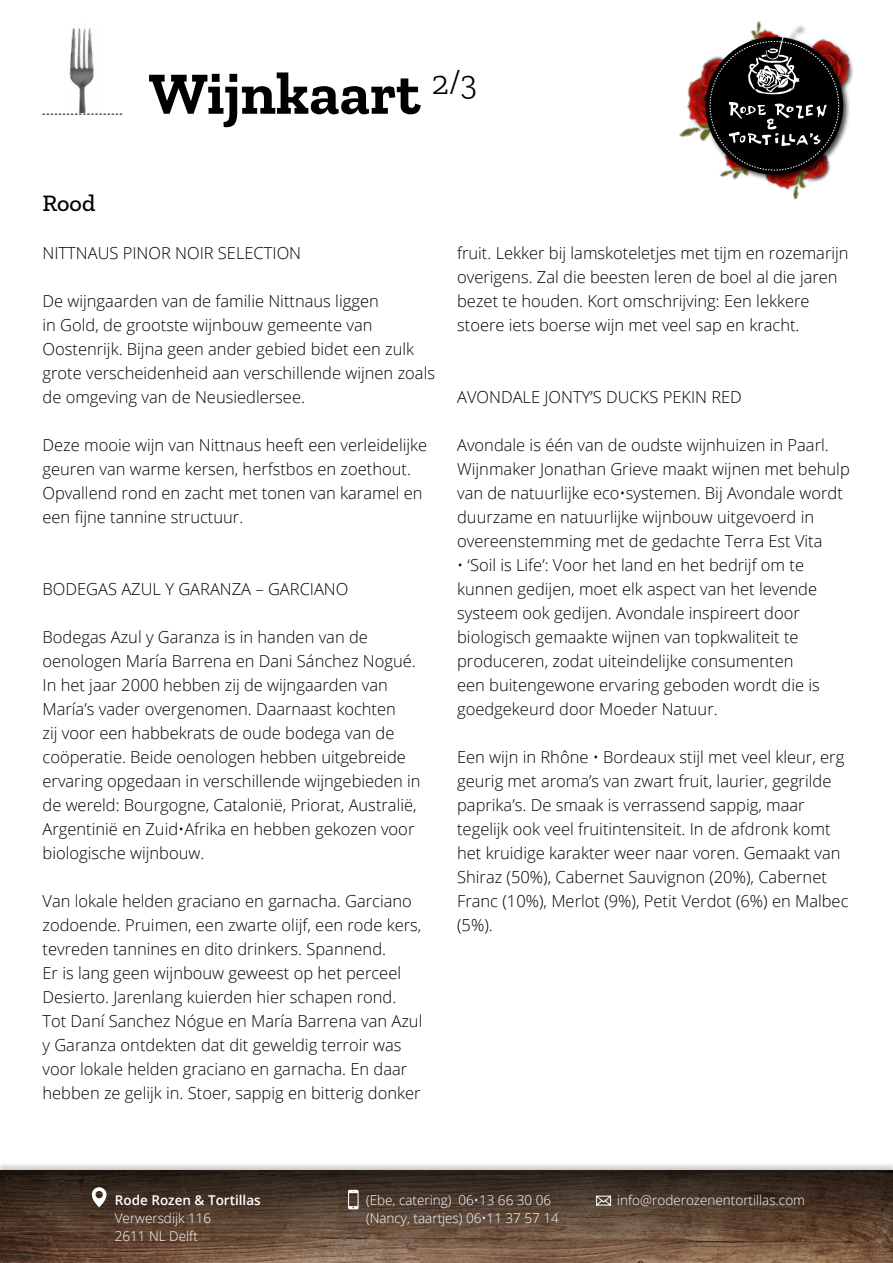
<style>
.page{position:relative;width:893px;height:1263px;background:#fff}
.page>*{position:absolute;margin:0;border:0;box-sizing:border-box;transform-origin:0 0}
.t1{font:700 60px "Zilla Slab";color:#000}
.t2{font:500 24px "Zilla Slab";color:#000}
.t3{font:300 16.5px/24px "Open Sans";color:#000}
.t4{font:300 13.5px/18px "Open Sans";color:#fff}
.t5{font:600 13.5px "Open Sans";color:#fff}
</style>
<div class="page">
<div style="left:0;top:1162px;width:893px;height:101px;background:#000;opacity:.2"></div>
<svg style="left:0;top:1171px;width:893px;height:92px;background:#574232"></svg>
<svg style="left:92px;top:1187px;width:15px;height:20px"></svg>
<svg style="left:596px;top:1195px;width:16px;height:11px"></svg>
<svg style="left:348px;top:1190px;width:11px;height:19px"></svg>
<img style="left:69px;top:27px;width:25px;height:86px">
<svg style="left:43px;top:114px;width:79px;height:1px"></svg>
<img style="left:851px;top:61px;width:3px;height:20px">
<img style="left:679px;top:80px;width:24px;height:62px">
<img style="left:773px;top:182px;width:34px;height:18px">
<img style="left:693px;top:66px;width:10px;height:41px">
<div style="left:703px;top:35px;width:148px;height:147px;background:#000;opacity:.7"></div>
<div style="left:708px;top:39px;width:138px;height:138px;background:#000;opacity:.7"></div>
<svg style="left:710px;top:22px;width:129px;height:148px"></svg>
<h1 class="t1" style="left:149px;top:59px;width:330px">Wijnkaart <sup>2/3</sup></h1>
<h2 class="t2" style="left:43px;top:189px;width:54px">Rood</h2>
<p class="t3" style="left:43px;top:240px;width:260px">NITTNAUS PINOR NOIR SELECTION</p>
<p class="t3" style="left:43px;top:288px;width:394px">De wijngaarden van de familie Nittnaus liggen<br>in Gold, de grootste wijnbouw gemeente van Oostenrijk. Bijna geen ander gebied bidet een zulk grote verscheidenheid aan verschillende wijnen zoals de omgeving van de Neusiedlersee.</p>
<p class="t3" style="left:43px;top:432px;width:386px">Deze mooie wijn van Nittnaus heeft een verleidelijke geuren van warme kersen, herfstbos en zoethout.<br>Opvallend rond en zacht met tonen van karamel en een fijne tannine structuur.</p>
<p class="t3" style="left:43px;top:576px;width:307px">BODEGAS AZUL Y GARANZA – GARCIANO</p>
<p class="t3" style="left:43px;top:624px;width:380px">Bodegas Azul y Garanza is in handen van de oenologen María Barrena en Dani Sánchez Nogué.<br>In het jaar 2000 hebben zij de wijngaarden van María’s vader overgenomen. Daarnaast kochten<br>zij voor een habbekrats de oude bodega van de coöperatie. Beide oenologen hebben uitgebreide ervaring opgedaan in verschillende wijngebieden in de wereld: Bourgogne, Catalonië, Priorat, Australië, Argentinië en Zuid•Afrika en hebben gekozen voor biologische wijnbouw.</p>
<p class="t3" style="left:43px;top:888px;width:381px">Van lokale helden graciano en garnacha. Garciano zodoende. Pruimen, een zwarte olijf, een rode kers, tevreden tannines en dito drinkers. Spannend.<br>Er is lang geen wijnbouw geweest op het perceel Desierto. Jarenlang kuierden hier schapen rond.<br>Tot Daní Sanchez Nógue en María Barrena van Azul y Garanza ontdekten dat dit geweldig terroir was voor lokale helden graciano en garnacha. En daar hebben ze gelijk in. Stoer, sappig en bitterig donker</p>
<p class="t3" style="left:457px;top:240px;width:393px">fruit. Lekker bij lamskoteletjes met tijm en rozemarijn overigens. Zal die beesten leren de boel al die jaren bezet te houden. Kort omschrijving: Een lekkere stoere iets boerse wijn met veel sap en kracht.</p>
<p class="t3" style="left:457px;top:384px;width:286px">AVONDALE JONTY’S DUCKS PEKIN RED</p>
<p class="t3" style="left:457px;top:432px;width:394px">Avondale is één van de oudste wijnhuizen in Paarl.<br>Wijnmaker Jonathan Grieve maakt wijnen met behulp van de natuurlijke eco•systemen. Bij Avondale wordt duurzame en natuurlijke wijnbouw uitgevoerd in overeenstemming met de gedachte Terra Est Vita</p>
<p class="t3" style="left:457px;top:552px;width:364px">• ‘Soil is Life’: Voor het land en het bedrijf om te kunnen gedijen, moet elk aspect van het levende systeem ook gedijen. Avondale inspireert door biologisch gemaakte wijnen van topkwaliteit te produceren, zodat uiteindelijke consumenten een buitengewone ervaring geboden wordt die is goedgekeurd door Moeder Natuur.</p>
<p class="t3" style="left:457px;top:744px;width:393px">Een wijn in Rhône • Bordeaux stijl met veel kleur, erg geurig met aroma’s van zwart fruit, laurier, gegrilde paprika’s. De smaak is verrassend sappig, maar tegelijk ook veel fruitintensiteit. In de afdronk komt het kruidige karakter weer naar voren. Gemaakt van Shiraz (50%), Cabernet Sauvignon (20%), Cabernet Franc (10%), Merlot (9%), Petit Verdot (6%) en Malbec (5%).</p>
<p class="t5" style="left:115px;top:1191px;width:147px">Rode Rozen &amp; Tortillas</p>
<p class="t4" style="left:115px;top:1209px;width:98px">Verwersdijk 116<br>2611 NL Delft</p>
<p class="t4" style="left:366px;top:1191px;width:194px">(Ebe, catering) 06•13 66 30 06 (Nancy, taartjes) 06•11 37 57 14</p>
<p class="t4" style="left:617px;top:1191px;width:189px">info@roderozenentortillas.com</p>
</div>
